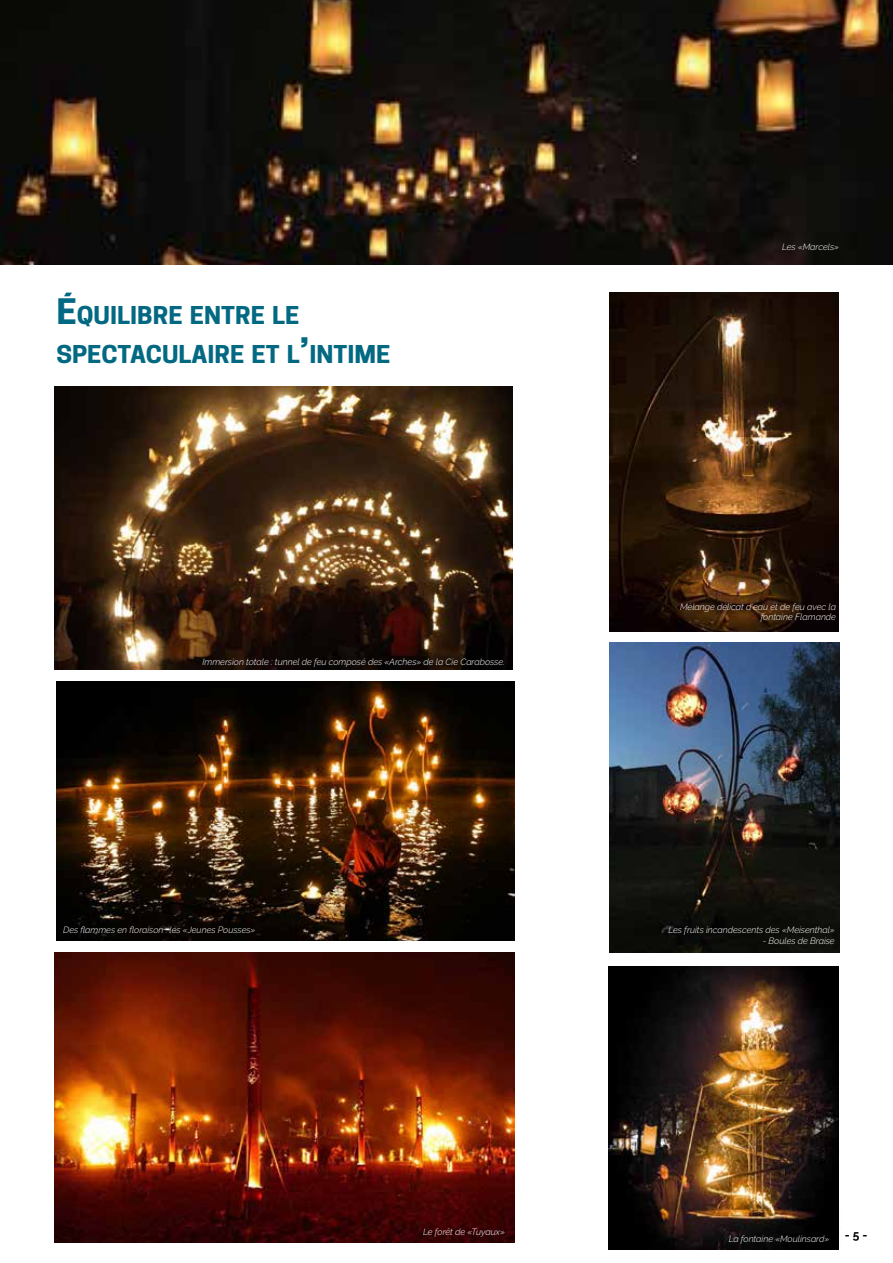
<style>
.page{position:relative;width:893px;height:1263px;background:#fff}
.page>*{position:absolute;margin:0;border:0;box-sizing:border-box;transform-origin:0 0}
.t1{font:700 23.1px/39.6px "Cooper Hewitt";color:#036983;scale:1.08 1}
.t2{font:700 12px "Raleway";color:#000}
.t3{font:italic 300 9px/10.8px "Raleway";color:#fff;text-align:right}
.s1{font-size:33px}
</style>
<div class="page">
<img style="left:54px;top:387px;width:458px;height:282px">
<img style="left:610px;top:292px;width:229px;height:339px">
<img style="left:610px;top:643px;width:230px;height:309px">
<img style="left:608px;top:967px;width:231px;height:282px">
<img style="left:56px;top:681px;width:459px;height:260px">
<img style="left:55px;top:952px;width:460px;height:291px">
<img style="left:0;top:0;width:893px;height:265px">
<h1 class="t1" style="left:56px;top:295px;width:311px"><span class="s1">É</span>QUILIBRE ENTRE LE<br>SPECTACULAIRE ET L<span class="s1">’</span>INTIME</h1>
<p class="t3" style="left:202px;top:656px;width:304px">Immersion totale : tunnel de feu composé des «Arches» de la Cie Carabosse.</p>
<p class="t3" style="left:63px;top:924px;width:194px">Des flammes en floraison : les «Jeunes Pousses»</p>
<p class="t3" style="left:423px;top:1226px;width:83px">Le forêt de «Tuyaux»</p>
<p class="t3" style="left:782px;top:242px;width:58px">Les «Marcels»</p>
<p class="t3" style="left:680px;top:601px;width:157px">Mélange délicat d’eau et de feu avec la fontaine Flamande</p>
<p class="t3" style="left:668px;top:924px;width:168px">Les fruits incandescents des «Meisenthal»</p>
<p class="t3" style="left:763px;top:935px;width:74px">- Boules de Braise</p>
<p class="t3" style="left:729px;top:1233px;width:102px">La fontaine «Moulinsard»</p>
<h2 class="t2" style="left:845px;top:1228px;width:24px">- 5 -</h2>
</div>
